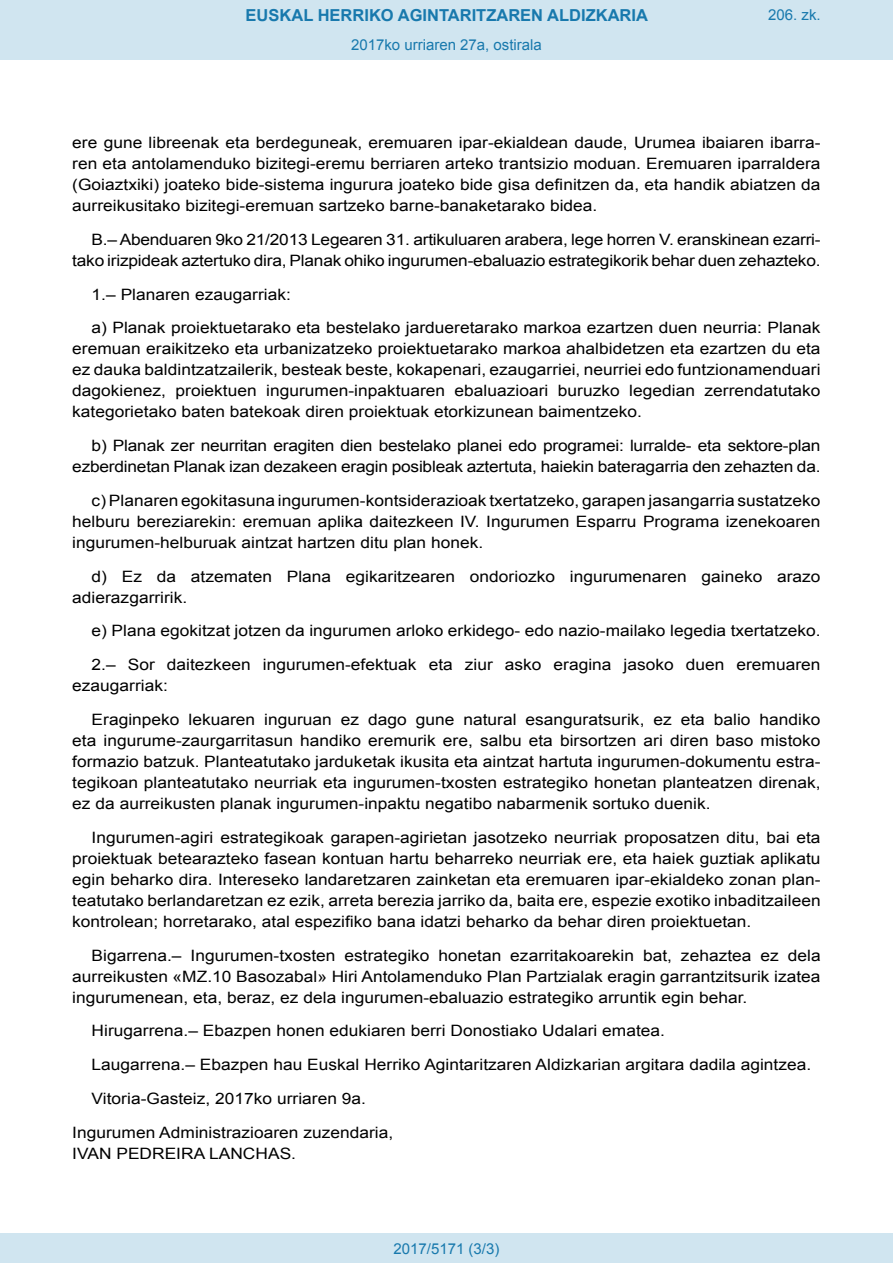
<style>
.page{position:relative;width:893px;height:1263px;background:#fff}
.page>*{position:absolute;margin:0;border:0;box-sizing:border-box;transform-origin:0 0}
.t1{font:700 16.5px "Arial";color:#1879ad}
.BOPVDetalle{font:15.6px/21px "Arial";color:#000;text-align:justify;scale:1.11 1}
.BOPVFirmaPuesto{font:15.6px "Arial";color:#000;scale:1.11 1}
.BOPVFirmaLugFec{font:15.6px "Arial";color:#000;scale:1.11 1}
.BOPVFirmaNombre{font:15.6px "Arial";color:#000;scale:1.11 1}
.Paginacion_Centro{font:15px "Arial";color:#1879ad}
</style>
<div class="page">
<div style="left:0;top:0;width:893px;height:60px;background:#d0e5f0"></div>
<div style="left:0;top:1233px;width:893px;height:30px;background:#d0e5f0"></div>
<p class="t1" style="left:246px;top:4px;width:404px">EUSKAL HERRIKO AGINTARITZAREN ALDIZKARIA</p>
<p class="Paginacion_Centro" style="left:351px;top:35px;width:192px">2017ko urriaren 27a, ostirala</p>
<p class="Paginacion_Centro" style="left:768px;top:5px;width:54px">206. zk.</p>
<p class="BOPVDetalle" style="left:72px;top:132px;width:676px">ere gune libreenak eta berdeguneak, eremuaren ipar-ekialdean daude, Urumea ibaiaren ibarra&shy;ren eta antolamenduko bizitegi-eremu berriaren arteko trantsizio moduan. Eremuaren iparraldera (Goiaztxiki) joateko bide-sistema ingurura joateko bide gisa definitzen da, eta handik abiatzen da aurreikusitako bizitegi-eremuan sartzeko barne-banaketarako bidea.</p>
<p class="BOPVDetalle" style="left:72px;top:229px;width:676px;text-align:right">B.– Abenduaren 9ko 21/2013 Legearen 31. artikuluaren arabera, lege horren V. eranskinean ezarri&shy;tako irizpideak aztertuko dira, Planak ohiko ingurumen-ebaluazio estrategikorik behar duen zehazteko.</p>
<p class="BOPVDetalle" style="left:92px;top:284px;width:181px">1.– Planaren ezaugarriak:</p>
<p class="BOPVDetalle" style="left:72px;top:318px;width:676px;text-indent:19px">a) Planak proiektuetarako eta bestelako jardueretarako markoa ezartzen duen neurria: Planak eremuan eraikitzeko eta urbanizatzeko proiektuetarako markoa ahalbidetzen eta ezartzen du eta ez dauka baldintzatzailerik, besteak beste, kokapenari, ezaugarriei, neurriei edo funtzionamenduari dagokienez, proiektuen ingurumen-inpaktuaren ebaluazioari buruzko legedian zerrendatutako kategorietako baten batekoak diren proiektuak etorkizunean baimentzeko.</p>
<p class="BOPVDetalle" style="left:72px;top:435px;width:676px;text-align:right">b) Planak zer neurritan eragiten dien bestelako planei edo programei: lurralde- eta sektore-plan ezberdinetan Planak izan dezakeen eragin posibleak aztertuta, haiekin bateragarria den zehazten da.</p>
<p class="BOPVDetalle" style="left:72px;top:490px;width:676px;text-indent:19px">c) Planaren egokitasuna ingurumen-kontsiderazioak txertatzeko, garapen jasangarria sustatzeko helburu bereziarekin: eremuan aplika daitezkeen IV. Ingurumen Esparru Programa izenekoaren ingurumen-helburuak aintzat hartzen ditu plan honek.</p>
<p class="BOPVDetalle" style="left:72px;top:566px;width:676px;text-indent:19px">d) Ez da atzematen Plana egikaritzearen ondoriozko ingurumenaren gaineko arazo adierazgarririk.</p>
<p class="BOPVDetalle" style="left:92px;top:621px;width:658px">e) Plana egokitzat jotzen da ingurumen arloko erkidego- edo nazio-mailako legedia txertatzeko.</p>
<p class="BOPVDetalle" style="left:72px;top:654px;width:676px;text-indent:19px">2.– Sor daitezkeen ingurumen-efektuak eta ziur asko eragina jasoko duen eremuaren ezaugarriak:</p>
<p class="BOPVDetalle" style="left:72px;top:709px;width:676px;text-indent:19px">Eraginpeko lekuaren inguruan ez dago gune natural esanguratsurik, ez eta balio handiko eta ingurume-zaurgarritasun handiko eremurik ere, salbu eta birsortzen ari diren baso mistoko formazio batzuk. Planteatutako jarduketak ikusita eta aintzat hartuta ingurumen-dokumentu estra&shy;tegikoan planteatutako neurriak eta ingurumen-txosten estrategiko honetan planteatzen direnak, ez da aurreikusten planak ingurumen-inpaktu negatibo nabarmenik sortuko duenik.</p>
<p class="BOPVDetalle" style="left:72px;top:827px;width:676px;text-indent:19px">Ingurumen-agiri estrategikoak garapen-agirietan jasotzeko neurriak proposatzen ditu, bai eta proiektuak betearazteko fasean kontuan hartu beharreko neurriak ere, eta haiek guztiak aplikatu egin beharko dira. Intereseko landaretzaren zainketan eta eremuaren ipar-ekialdeko zonan plan&shy;teatutako berlandaretzan ez ezik, arreta berezia jarriko da, baita ere, espezie exotiko inbaditzaileen kontrolean; horretarako, atal espezifiko bana idatzi beharko da behar diren proiektuetan.</p>
<p class="BOPVDetalle" style="left:72px;top:945px;width:676px;text-indent:19px">Bigarrena.– Ingurumen-txosten estrategiko honetan ezarritakoarekin bat, zehaztea ez dela aurreikusten «MZ.10 Basozabal» Hiri Antolamenduko Plan Partzialak eragin garrantzitsurik izatea ingurumenean, eta, beraz, ez dela ingurumen-ebaluazio estrategiko arruntik egin behar.</p>
<p class="BOPVDetalle" style="left:92px;top:1020px;width:518px">Hirugarrena.– Ebazpen honen edukiaren berri Donostiako Udalari ematea.</p>
<p class="BOPVDetalle" style="left:92px;top:1054px;width:650px">Laugarrena.– Ebazpen hau Euskal Herriko Agintaritzaren Aldizkarian argitara dadila agintzea.</p>
<p class="BOPVFirmaLugFec" style="left:92px;top:1088px;width:249px">Vitoria-Gasteiz, 2017ko urriaren 9a.</p>
<p class="BOPVFirmaPuesto" style="left:72px;top:1122px;width:291px">Ingurumen Administrazioaren zuzendaria,</p>
<p class="BOPVFirmaNombre" style="left:72px;top:1143px;width:203px">IVAN PEDREIRA LANCHAS.</p>
<p class="Paginacion_Centro" style="left:393px;top:1238px;width:107px">2017/5171 (3/3)</p>
</div>
